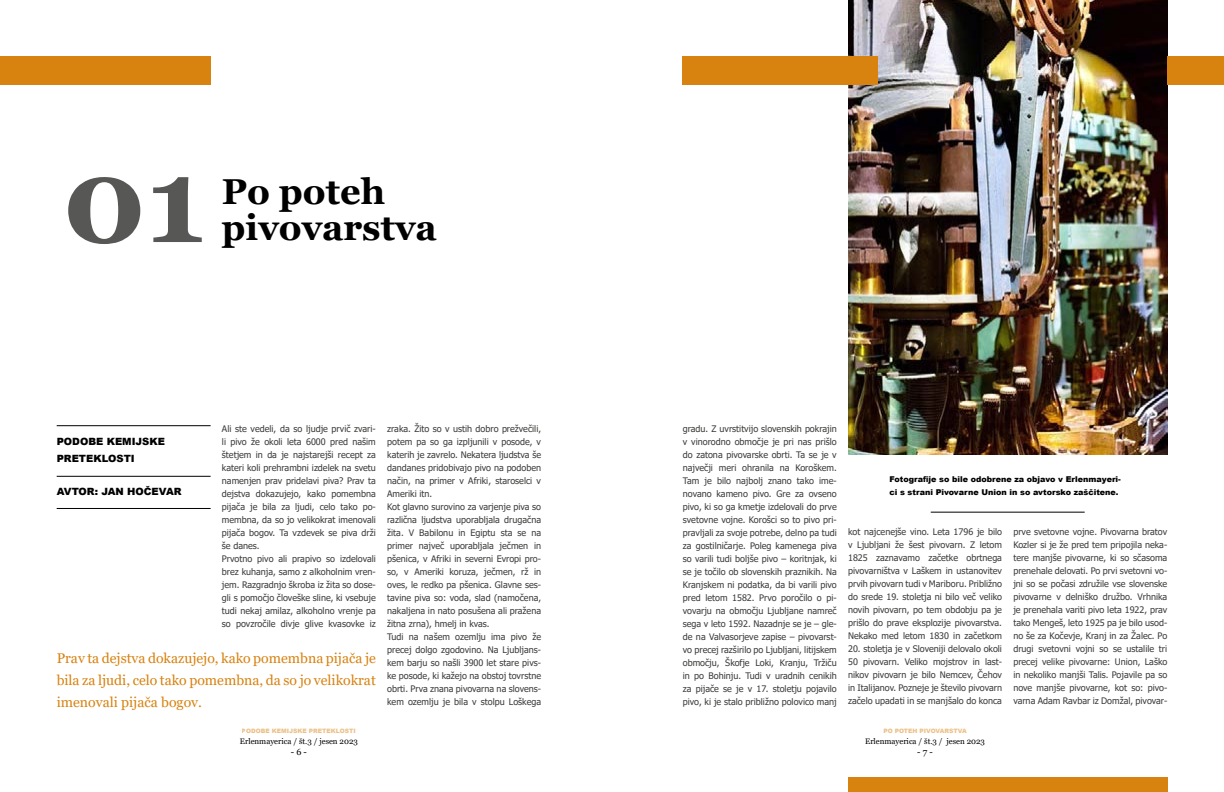
<style>
.page{position:relative;width:1224px;height:792px;background:#fff}
.page>*{position:absolute;margin:0;border:0;box-sizing:border-box;transform-origin:0 0}
.t1{font:700 120px "Georgia";color:#575756}
.t2{font:700 36px "Georgia";color:#000}
.t3{font:14px/22px "Georgia";color:#d88210;text-align:justify}
.t4{font:900 10px/17px "Arial";color:#000}
.t5{font:9px/13px "Tahoma";color:#3c3c3b;text-align:justify}
.t6{font:9px "Georgia";color:#000}
.t7{font:900 8px/13px "Arial";color:#000}
.t8{font:8px "Georgia";color:#000}
.t9{font:900 6px "Arial";color:#d88210}
</style>
<div class="page">
<hr style="left:57px;top:476px;width:154px;height:1px;background:#000">
<hr style="left:57px;top:425px;width:154px;height:1px;background:#000">
<div style="left:0;top:57px;width:211px;height:28px;background:#d88210"></div>
<hr style="left:57px;top:508px;width:154px;height:1px;background:#000">
<hr style="left:931px;top:512px;width:154px;height:1px;background:#000">
<img style="left:848px;top:0;width:319px;height:455px">
<div style="left:683px;top:57px;width:195px;height:28px;background:#d88210"></div>
<div style="left:1167px;top:57px;width:57px;height:28px;background:#d88210"></div>
<div style="left:848px;top:778px;width:319px;height:14px;background:#d88210"></div>
<h1 class="t1" style="left:62px;top:123px;width:144px">01</h1>
<h2 class="t2" style="left:222px;top:169px;width:165px">Po poteh</h2>
<h2 class="t2" style="left:222px;top:205px;width:216px">pivovarstva</h2>
<p class="t5" style="left:222px;top:423px;width:155px;text-align:left">Ali ste vedeli, da so ljudje prvič zvari&shy;li pivo že okoli leta 6000 pred našim štetjem in da je najstarejši recept za kateri koli prehrambni izdelek na svetu namenjen prav pridelavi piva? Prav ta dejstva dokazujejo, kako pomembna pijača je bila za ljudi, celo tako po&shy;membna, da so jo velikokrat imenovali pijača bogov. Ta vzdevek se piva drži še danes.<br>Prvotno pivo ali prapivo so izdelovali brez kuhanja, samo z alkoholnim vren&shy;jem. Razgradnjo škroba iz žita so dose&shy;gli s pomočjo človeške sline, ki vsebuje tudi nekaj amilaz, alkoholno vrenje pa so povzročile divje glive kvasovke iz</p>
<p class="t5" style="left:387px;top:423px;width:155px;text-align:left">zraka. Žito so v ustih dobro prežvečili, potem pa so ga izpljunili v posode, v katerih je zavrelo. Nekatera ljudstva še dandanes pridobivajo pivo na podoben način, na primer v Afriki, staroselci v Ameriki itn.<br>Kot glavno surovino za varjenje piva so različna ljudstva uporabljala drugačna žita. V Babilonu in Egiptu sta se na primer največ uporabljala ječmen in pšenica, v Afriki in severni Evropi pro&shy;so, v Ameriki koruza, ječmen, rž in oves, le redko pa pšenica. Glavne ses&shy;tavine piva so: voda, slad (namočena, nakaljena in nato posušena ali pražena žitna zrna), hmelj in kvas.<br>Tudi na našem ozemlju ima pivo že precej dolgo zgodovino. Na Ljubljans&shy;kem barju so našli 3900 let stare pivs&shy;ke posode, ki kažejo na obstoj tovrstne obrti. Prva znana pivovarna na slovens&shy;kem ozemlju je bila v stolpu Loškega</p>
<p class="t4" style="left:57px;top:432px;width:110px">PODOBE KEMIJSKE<br>PRETEKLOSTI</p>
<p class="t4" style="left:57px;top:483px;width:126px">AVTOR: JAN HOČEVAR</p>
<h3 class="t3" style="left:57px;top:647px;width:321px">Prav ta dejstva dokazujejo, kako pomembna pijača je bila za ljudi, celo tako pomembna, da so jo velikokrat imenovali pijača bogov.</h3>
<p class="t9" style="left:242px;top:727px;width:115px">PODOBE KEMIJSKE PRETEKLOSTI</p>
<p class="t8" style="left:240px;top:737px;width:120px">Erlenmayerica / št.3 / jesen 2023</p>
<p class="t6" style="left:291px;top:747px;width:18px">- 6 -</p>
<p class="t5" style="left:683px;top:423px;width:155px">gradu. Z uvrstitvijo slovenskih pokrajin v vinorodno območje je pri nas prišlo do zatona pivovarske obrti. Ta se je v največji meri ohranila na Koroškem.<br>Tam je bilo najbolj znano tako ime&shy;novano kameno pivo. Gre za ovseno pivo, ki so ga kmetje izdelovali do prve svetovne vojne. Korošci so to pivo pri&shy;pravljali za svoje potrebe, delno pa tudi za gostilničarje. Poleg kamenega piva so varili tudi boljše pivo – koritnjak, ki se je točilo ob slovenskih praznikih. Na Kranjskem ni podatka, da bi varili pivo pred letom 1582. Prvo poročilo o pi&shy;vovarju na območju Ljubljane namreč sega v leto 1592. Nazadnje se je – gle&shy;de na Valvasorjeve zapise – pivovarst&shy;vo precej razširilo po Ljubljani, litijskem območju, Škofje Loki, Kranju, Tržiču in po Bohinju. Tudi v uradnih cenikih za pijače se je v 17. stoletju pojavilo pivo, ki je stalo približno polovico manj</p>
<p class="t7" style="left:889px;top:472px;width:233px">Fotografije so bile odobrene za objavo v Erlenmayeri&shy;ci s strani Pivovarne Union in so avtorsko zaščitene.</p>
<p class="t5" style="left:848px;top:526px;width:155px">kot najcenejše vino. Leta 1796 je bilo v Ljubljani že šest pivovarn. Z letom 1825 zaznavamo začetke obrtnega pivovarništva v Laškem in ustanovitev prvih pivovarn tudi v Mariboru. Približno do srede 19. stoletja ni bilo več veliko novih pivovarn, po tem obdobju pa je prišlo do prave eksplozije pivovarstva.<br>Nekako med letom 1830 in začetkom</p>
<p class="t5" style="left:848px;top:643px;width:155px">20. stoletja je v Sloveniji delovalo okoli 50 pivovarn. Veliko mojstrov in last&shy;nikov pivovarn je bilo Nemcev, Čehov in Italijanov. Pozneje je število pivovarn začelo upadati in se manjšalo do konca</p>
<p class="t9" style="left:883px;top:727px;width:85px">PO POTEH PIVOVARSTVA</p>
<p class="t8" style="left:865px;top:737px;width:121px">Erlenmayerica / št.3 / jesen 2023</p>
<p class="t6" style="left:917px;top:747px;width:17px">- 7 -</p>
<p class="t5" style="left:1013px;top:526px;width:155px">prve svetovne vojne. Pivovarna bratov Kozler si je že pred tem pripojila neka&shy;tere manjše pivovarne, ki so sčasoma prenehale delovati. Po prvi svetovni vo&shy;jni so se počasi združile vse slovenske pivovarne v delniško družbo. Vrhnika je prenehala variti pivo leta 1922, prav tako Mengeš, leto 1925 pa je bilo usod&shy;no še za Kočevje, Kranj in za Žalec. Po drugi svetovni vojni so se ustalile tri precej velike pivovarne: Union, Laško in nekoliko manjši Talis. Pojavile pa so nove manjše pivovarne, kot so: pivo&shy;varna Adam Ravbar iz Domžal, pivovar-</p>
</div>
